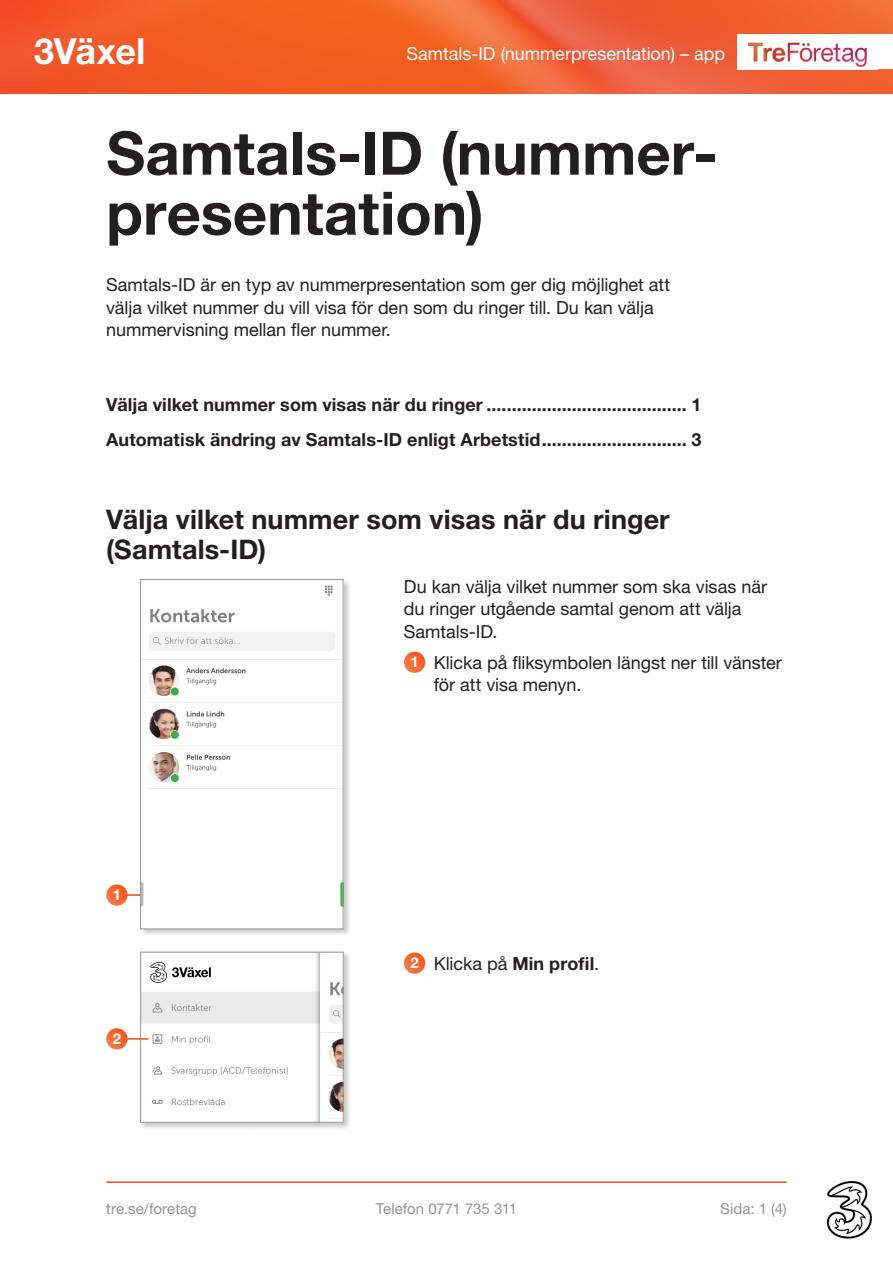
<style>
.page{position:relative;width:893px;height:1263px;background:#fff}
.page>*{position:absolute;margin:0;border:0;box-sizing:border-box;transform-origin:0 0}
.Kapitelrubrik{font:700 60px/60px "Helvetica Neue LT Std";color:#231f20}
.t1{font:700 36px "Helvetica Neue LT Std";letter-spacing:-.01em;color:#fff}
.Rubrik_2{font:700 27px/30px "Helvetica Neue LT Std";letter-spacing:.005em;color:#231f20}
.Brödtext{font:18px/22.5px "Helvetica Neue LT Std";letter-spacing:-.005em;color:#231f20}
.Innehåll_1{font:700 18px "Helvetica Neue LT Std";letter-spacing:.005em;color:#231f20}
.Steg_för_steg{font:18px/22.5px "Helvetica Neue LT Std";letter-spacing:-.005em;color:#231f20}
.t2{font:18px "Helvetica Neue LT Std";color:#fff}
.t3{font:15px "Helvetica Neue LT Std";letter-spacing:.005em;color:#939598}
.Bildrubrik{font:700 15px "Helvetica Neue LT Std";color:#fff}
.s1{font-weight:700}
</style>
<div class="page">
<hr style="left:106px;top:1181px;width:681px;height:2px;background:#f04d12">
<img style="left:826px;top:1181px;width:46px;height:58px">
<img style="left:0;top:0;width:893px;height:94px">
<div style="left:738px;top:35px;width:155px;height:34px;background:#fff"></div>
<img style="left:748px;top:42px;width:119px;height:25px">
<div style="left:139px;top:578px;width:212px;height:359px;background:#231f20;opacity:.25"></div>
<img style="left:142px;top:581px;width:199px;height:346px">
<div style="left:140px;top:579px;width:203px;height:350px;border:1px solid #939598"></div>
<hr style="left:116px;top:894px;width:25px;height:2px;background:#f04d12">
<svg style="left:106px;top:884px;width:22px;height:22px"></svg>
<svg style="left:404px;top:652px;width:21px;height:21px"></svg>
<div style="left:139px;top:951px;width:212px;height:179px;background:#231f20;opacity:.25"></div>
<img style="left:142px;top:954px;width:199px;height:166px">
<div style="left:140px;top:952px;width:203px;height:170px;border:1px solid #939598"></div>
<hr style="left:116px;top:1038px;width:32px;height:2px;background:#f04d12">
<svg style="left:106px;top:1028px;width:22px;height:21px"></svg>
<svg style="left:404px;top:952px;width:21px;height:22px"></svg>
<h2 class="t1" style="left:34px;top:29px;width:113px">3Växel</h2>
<p class="t2" style="left:406px;top:43px;width:320px">Samtals-ID (nummerpresentation) – app</p>
<p class="Kapitelrubrik" style="left:106px;top:122px;width:612px">Samtals-ID (nummer&shy;presentation)</p>
<p class="Brödtext" style="left:106px;top:273px;width:565px">Samtals-ID är en typ av nummerpresentation som ger dig möjlighet att välja vilket nummer du vill visa för den som du ringer till. Du kan välja nummervisning mellan fler nummer.</p>
<p class="Innehåll_1" style="left:106px;top:393px;width:597px">Välja vilket nummer som visas när du ringer ........................................ 1</p>
<p class="Innehåll_1" style="left:106px;top:429px;width:597px">Automatisk ändring av Samtals-ID enligt Arbetstid............................. 3</p>
<p class="Rubrik_2" style="left:106px;top:503px;width:565px">Välja vilket nummer som visas när du ringer (Samtals-ID)</p>
<p class="Bildrubrik" style="left:113px;top:885px;width:10px">1</p>
<p class="Bildrubrik" style="left:113px;top:1029px;width:10px">2</p>
<p class="Brödtext" style="left:404px;top:575px;width:365px">Du kan välja vilket nummer som ska visas när du ringer utgående samtal genom att välja<br>Samtals-ID.</p>
<p class="Bildrubrik" style="left:410px;top:652px;width:10px">1</p>
<p class="Steg_för_steg" style="left:434px;top:651px;width:350px">Klicka på fliksymbolen längst ner till vänster för att visa menyn.</p>
<p class="Bildrubrik" style="left:410px;top:953px;width:10px">2</p>
<p class="Steg_för_steg" style="left:434px;top:952px;width:167px">Klicka på <span class="s1">Min profil</span>.</p>
<p class="t3" style="left:106px;top:1200px;width:92px">tre.se/foretag</p>
<p class="t3" style="left:376px;top:1200px;width:143px">Telefon 0771 735 311</p>
<p class="t3" style="left:720px;top:1200px;width:68px">Sida: 1 (4)</p>
</div>
